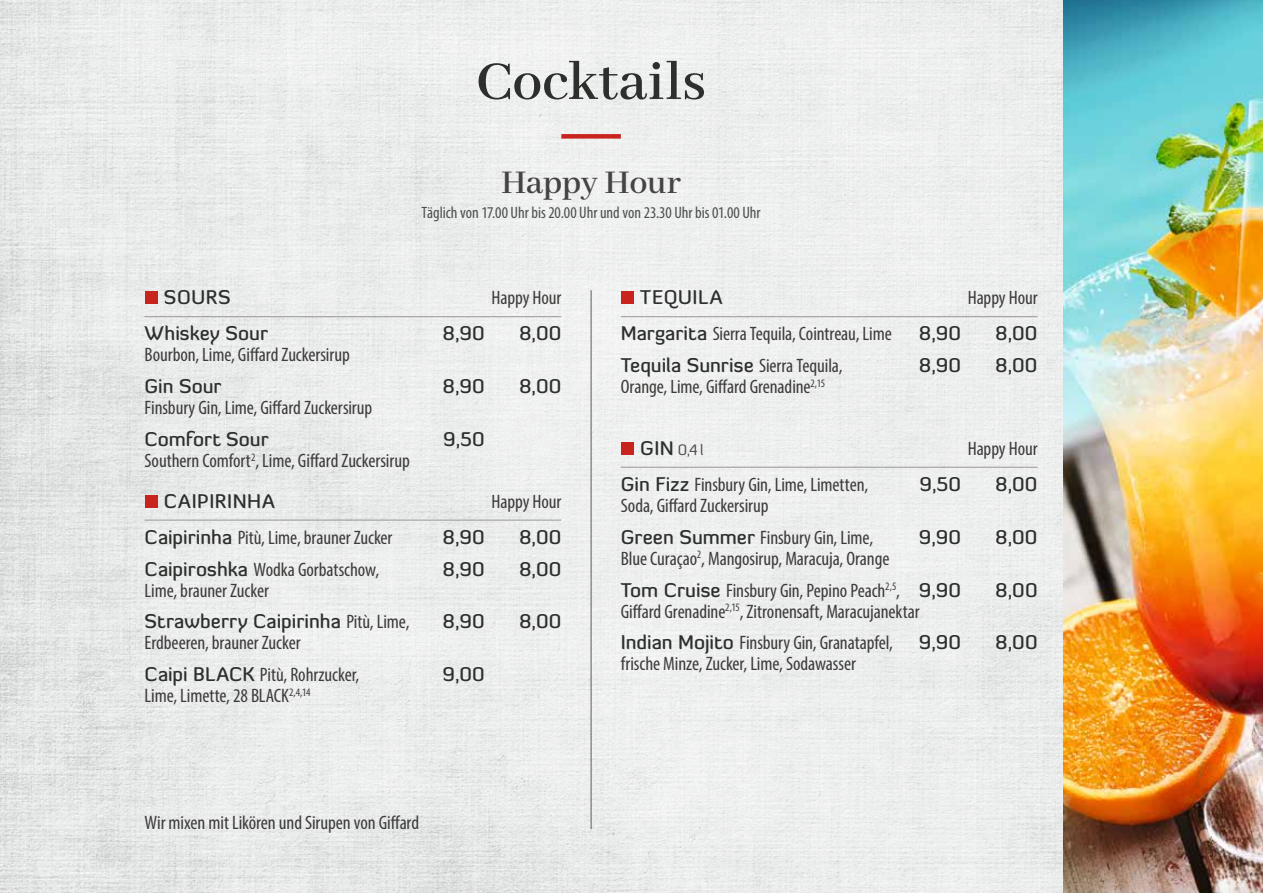
<style>
.page{position:relative;width:1263px;height:893px;background:#fff}
.page>*{position:absolute;margin:0;border:0;box-sizing:border-box;transform-origin:0 0}
.t1{font:600 60px "Abhaya Libre";letter-spacing:.005em;color:#2d2f2c}
.t2{font:600 36px "Abhaya Libre";letter-spacing:-.015em;color:#444542}
.t3{font:condensed 19.5px/32px "Myriad Pro";letter-spacing:-.005em;color:#3c3d3a}
.t4{font:500 19.5px "Diavlo";letter-spacing:.005em;color:#2d2f2c}
.t5{font:500 19.5px "Diavlo";letter-spacing:.03em;color:#2d2f2c}
.t6{font:500 19.5px "Diavlo";letter-spacing:.025em;color:#2d2f2c}
.t7{font:condensed 16.5px "Myriad Pro";color:#4d4f4e}
.t8{font:15px "Diavlo";color:#4c4d49}
.s1{font-family:"Diavlo";font-weight:500;font-stretch:normal;color:#2d2f2c}
.s2{font-family:"Myriad Pro";font-weight:400;font-stretch:condensed;color:#3c3d3a}
.s3{font-weight:500;font-size:19.5px;color:#2d2f2c}
</style>
<div class="page">
<img style="left:0;top:0;width:1063px;height:893px">
<hr style="left:591px;top:290px;width:1px;height:539px;background:#5d5d5a">
<img style="left:1063px;top:0;width:200px;height:893px">
<div style="left:561px;top:134px;width:60px;height:5px;background:#c8231c"></div>
<hr style="left:621px;top:316px;width:416px;height:1px;background:#979695">
<hr style="left:621px;top:467px;width:416px;height:1px;background:#979695">
<div style="left:621px;top:291px;width:13px;height:13px;background:#c8231c"></div>
<div style="left:621px;top:442px;width:13px;height:13px;background:#c8231c"></div>
<hr style="left:145px;top:316px;width:416px;height:1px;background:#979695">
<hr style="left:145px;top:520px;width:416px;height:1px;background:#979695">
<div style="left:145px;top:291px;width:13px;height:13px;background:#c8231c"></div>
<div style="left:145px;top:495px;width:13px;height:12px;background:#c8231c"></div>
<h1 class="t1" style="left:476px;top:49px;width:231px">Cocktails</h1>
<h2 class="t2" style="left:501px;top:163px;width:182px">Happy Hour</h2>
<p class="t7" style="left:421px;top:203px;width:341px">Täglich von 17.00 Uhr bis 20.00 Uhr und von 23.30 Uhr bis 01.00 Uhr</p>
<p class="t4" style="left:164px;top:285px;width:68px">SOURS</p>
<p class="t3" style="left:491px;top:281px;width:71px">Happy Hour</p>
<p class="t4" style="left:145px;top:321px;width:125px">Whiskey Sour</p>
<p class="t4" style="left:442px;top:321px;width:44px">8,90</p>
<p class="t4" style="left:519px;top:321px;width:44px">8,00</p>
<p class="t3" style="left:145px;top:339px;width:207px">Bourbon, Lime, Giffard Zuckersirup</p>
<p class="t4" style="left:145px;top:374px;width:78px">Gin Sour</p>
<p class="t4" style="left:442px;top:374px;width:44px">8,90</p>
<p class="t4" style="left:519px;top:374px;width:44px">8,00</p>
<p class="t3" style="left:145px;top:391px;width:229px">Finsbury Gin, Lime, Giffard Zuckersirup</p>
<p class="t4" style="left:145px;top:427px;width:125px">Comfort Sour</p>
<p class="t4" style="left:443px;top:427px;width:43px">9,50</p>
<p class="t3" style="left:145px;top:444px;width:267px">Southern Comfort<sup>2</sup>, Lime, Giffard Zuckersirup</p>
<p class="t5" style="left:164px;top:488px;width:113px">CAIPIRINHA</p>
<p class="t3" style="left:491px;top:485px;width:71px">Happy Hour</p>
<p class="t3" style="left:145px;top:521px;width:249px"><span class="s1">Caipirinha</span> Pitù, Lime, brauner Zucker</p>
<p class="t4" style="left:442px;top:524px;width:44px">8,90</p>
<p class="t4" style="left:519px;top:524px;width:44px">8,00</p>
<p class="t3" style="left:145px;top:553px;width:236px"><span class="s1">Caipiroshka</span> Wodka Gorbatschow,</p>
<p class="t4" style="left:442px;top:556px;width:44px">8,90</p>
<p class="t4" style="left:519px;top:556px;width:44px">8,00</p>
<p class="t3" style="left:145px;top:574px;width:126px">Lime, brauner Zucker</p>
<p class="t4" style="left:145px;top:609px;width:266px">Strawberry Caipirinha <span class="s2">Pitù, Lime,</span></p>
<p class="t4" style="left:442px;top:609px;width:44px">8,90</p>
<p class="t4" style="left:519px;top:609px;width:44px">8,00</p>
<p class="t3" style="left:145px;top:627px;width:216px">Erdbeeren, brauner Zucker<br><span class="s1">Caipi BLACK</span> Pitù, Rohrzucker,</p>
<p class="t4" style="left:443px;top:662px;width:44px">9,00</p>
<p class="t3" style="left:145px;top:680px;width:167px">Lime, Limette, 28 BLACK<sup>2,4,14</sup></p>
<p class="t3" style="left:145px;top:806px;width:276px">Wir mixen mit Likören und Sirupen von Giffard</p>
<p class="t6" style="left:640px;top:285px;width:84px">TEQUILA</p>
<p class="t3" style="left:968px;top:281px;width:71px">Happy Hour</p>
<p class="t3" style="left:621px;top:318px;width:272px"><span class="s1">Margarita</span> Sierra Tequila, Cointreau, Lime</p>
<p class="t4" style="left:919px;top:321px;width:44px">8,90</p>
<p class="t4" style="left:995px;top:321px;width:44px">8,00</p>
<p class="t4" style="left:621px;top:353px;width:223px">Tequila Sunrise <span class="s2">Sierra Tequila,</span></p>
<p class="t4" style="left:919px;top:353px;width:44px">8,90</p>
<p class="t4" style="left:995px;top:353px;width:44px">8,00</p>
<p class="t3" style="left:621px;top:370px;width:206px">Orange, Lime, Giffard Grenadine<sup>2,15</sup></p>
<p class="t8" style="left:640px;top:440px;width:65px"><span class="s3">GIN</span> 0,4 l</p>
<p class="t3" style="left:968px;top:432px;width:71px">Happy Hour</p>
<p class="t3" style="left:621px;top:468px;width:249px"><span class="s1">Gin Fizz</span> Finsbury Gin, Lime, Limetten,</p>
<p class="t4" style="left:919px;top:472px;width:43px">9,50</p>
<p class="t4" style="left:995px;top:472px;width:44px">8,00</p>
<p class="t3" style="left:621px;top:489px;width:254px">Soda, Giffard Zuckersirup<br><span class="s1">Green Summer</span> Finsbury Gin, Lime,</p>
<p class="t4" style="left:919px;top:524px;width:44px">9,90</p>
<p class="t4" style="left:995px;top:524px;width:44px">8,00</p>
<p class="t3" style="left:621px;top:542px;width:342px">Blue Curaçao<sup>2</sup>, Mangosirup, Maracuja, Orange<br><span class="s1">Tom Cruise</span> Finsbury Gin, Pepino Peach<sup>2,5</sup>, <span class="s1">9,90</span></p>
<p class="t4" style="left:995px;top:577px;width:44px">8,00</p>
<p class="t3" style="left:621px;top:595px;width:300px">Giffard Grenadine<sup>2,15</sup>, Zitronensaft, Maracujanektar<br><span class="s1">Indian Mojito</span> Finsbury Gin, Granatapfel,</p>
<p class="t4" style="left:919px;top:630px;width:44px">9,90</p>
<p class="t4" style="left:995px;top:630px;width:44px">8,00</p>
<p class="t3" style="left:621px;top:648px;width:237px">frische Minze, Zucker, Lime, Sodawasser</p>
</div>
